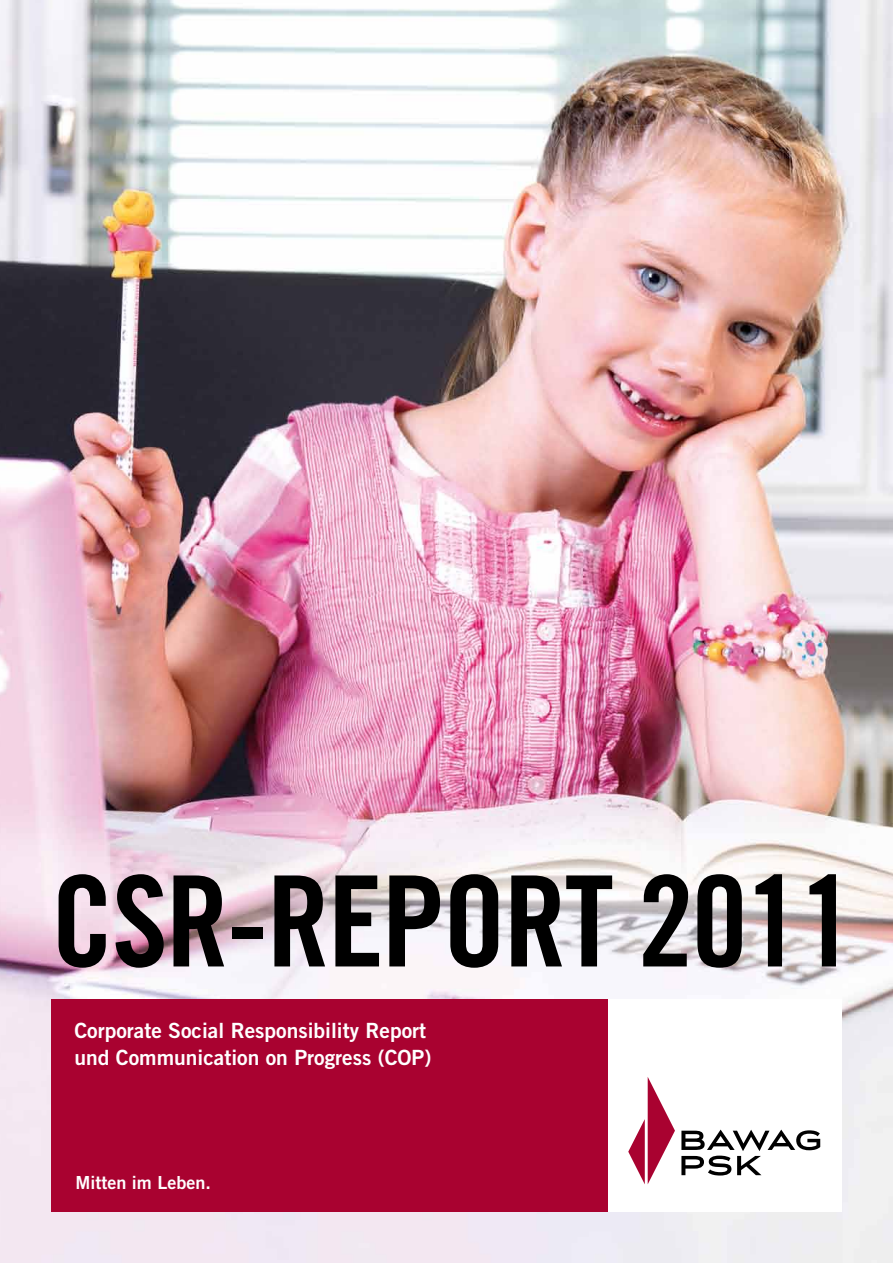
<style>
.page{position:relative;width:893px;height:1263px;background:#fff}
.page>*{position:absolute;margin:0;border:0;box-sizing:border-box;transform-origin:0 0}
.t1{font:126px "Trade Gothic LT Std Bd Cn 20";letter-spacing:-.015em;color:#000}
.t2{font:21px/27px "Trade Gothic LT Std Bd 2";color:#fff}
.t3{font:18px "Trade Gothic LT Std Bd 2";color:#fff}
</style>
<div class="page">
<img style="left:0;top:0;width:893px;height:1263px">
<div style="left:51px;top:999px;width:557px;height:213px;background:#a90230"></div>
<div style="left:608px;top:999px;width:234px;height:213px;background:#fff"></div>
<svg style="left:681px;top:1129px;width:139px;height:46px"></svg>
<svg style="left:628px;top:1077px;width:47px;height:107px"></svg>
<h1 class="t1" style="left:51px;top:845px;width:806px">CSR-REPORT 2011</h1>
<p class="t2" style="left:74px;top:1016px;width:358px">Corporate Social Responsibility Report und Communication on Progress (COP)</p>
<p class="t3" style="left:75px;top:1171px;width:137px">Mitten im Leben.</p>
</div>
